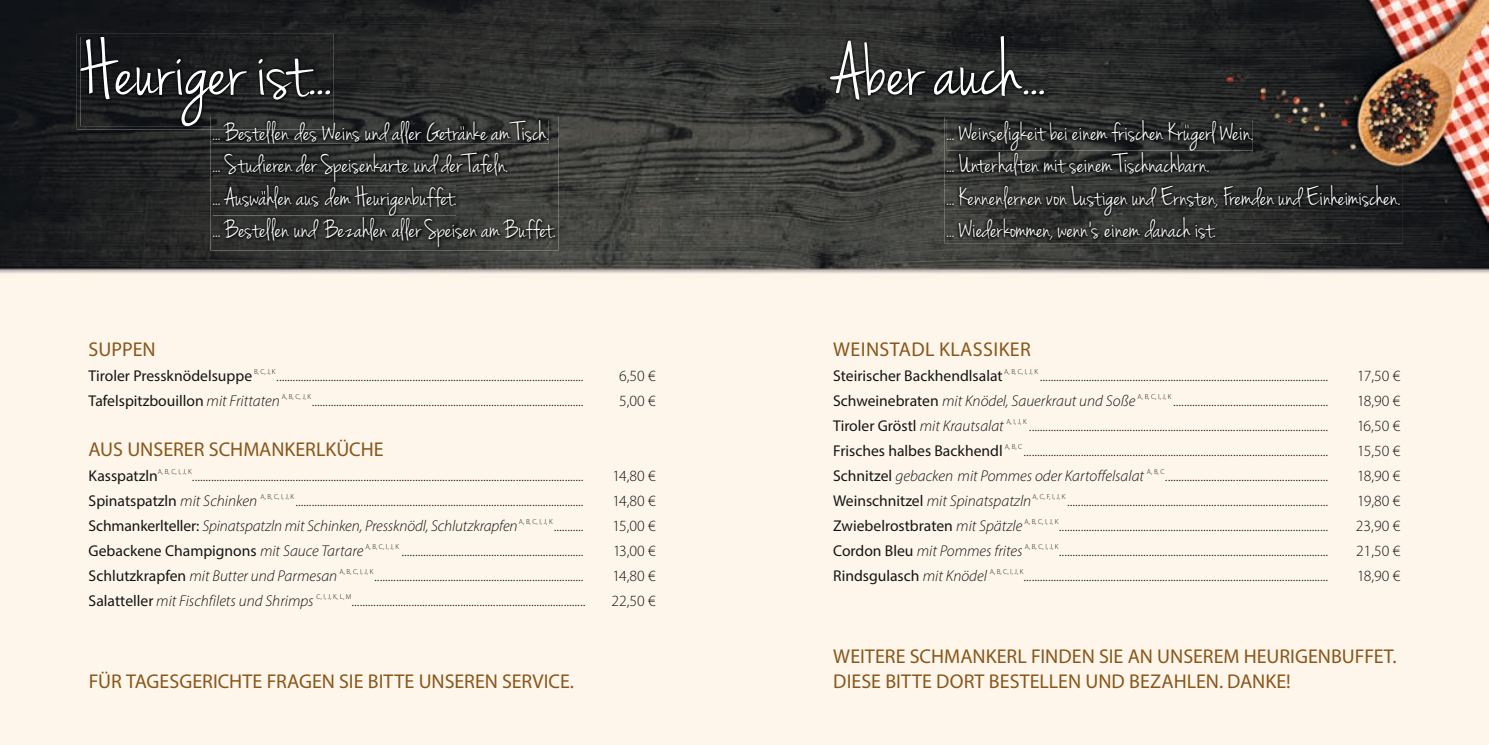
<style>
.page{position:relative;width:1489px;height:745px;background:#fff}
.page>*{position:absolute;margin:0;border:0;box-sizing:border-box;transform-origin:0 0}
.t1{font:81.25px "Jenna Sue";color:#fff}
.t2{font:27.5px/32.5px "Jenna Sue";color:#fff}
.t3{font:20px/25px "Myriad Pro";color:#88571b}
.t4{font:20px "Myriad Pro";letter-spacing:.02em;color:#88571b}
.t5{font:300 15.62px "Myriad Pro";color:#131413}
.t6{font:italic 300 15.62px "Myriad Pro";letter-spacing:-.01em;color:#131413}
.s1{font-weight:400}
.s2{font-style:italic}
.s3{font-weight:400;font-style:normal}
.s4{font-style:normal}
</style>
<div class="page">
<img style="left:0;top:0;width:1488px;height:744px">
<img style="left:77px;top:34px;width:257px;height:95px">
<img style="left:80px;top:37px;width:250px;height:89px">
<img style="left:826px;top:33px;width:221px;height:70px">
<img style="left:210px;top:117px;width:348px;height:133px">
<img style="left:210px;top:117px;width:124px;height:12px">
<img style="left:210px;top:117px;width:120px;height:9px">
<img style="left:213px;top:120px;width:335px;height:24px">
<img style="left:213px;top:120px;width:121px;height:9px">
<img style="left:213px;top:120px;width:117px;height:6px">
<img style="left:213px;top:185px;width:243px;height:30px">
<svg style="left:457px;top:123px;width:10px;height:10px"></svg>
<svg style="left:258px;top:187px;width:10px;height:11px"></svg>
<img style="left:944px;top:117px;width:458px;height:126px">
<img style="left:946px;top:120px;width:306px;height:30px">
<svg style="left:1181px;top:121px;width:10px;height:10px"></svg>
<h1 class="t1" style="left:82px;top:24px;width:251px">Heuriger ist...</h1>
<h1 class="t1" style="left:832px;top:24px;width:215px">Aber auch...</h1>
<h2 class="t2" style="left:212px;top:117px;width:344px">... Bestellen des Weins und aller Getranke am Tisch. ... Studieren der Speisenkarte und der Tafeln.<br>... Auswahlen aus dem Heurigenbuffet.<br>... Bestellen und Bezahlen aller Speisen am Buffet.</h2>
<h2 class="t2" style="left:946px;top:117px;width:455px">... Weinseligkeit bei einem frischen Krugerl Wein.<br>... Unterhalten mit seinem Tischnachbarn.<br>... Kennenlernen von Lustigen und Ernsten, Fremden und Einheimischen. ... Wiederkommen, wenn’s einem danach ist.</h2>
<p class="t3" style="left:89px;top:336px;width:69px">SUPPEN</p>
<p class="t5" style="left:89px;top:366px;width:496px"><span class="s1">Tiroler Pressknödelsuppe</span> <sup>B,</sup> <sup>C,</sup> <sup>J,</sup> <sup>K</sup> .................................................................................................................</p>
<p class="t5" style="left:619px;top:366px;width:38px">6,50 €</p>
<p class="t5" style="left:89px;top:391px;width:496px"><span class="s1">Tafelspitzbouillon</span> <span class="s2">mit Frittaten</span> <sup>A,</sup> <sup>B,</sup> <sup>C,</sup> <sup>J,</sup> <sup>K</sup> ....................................................................................................</p>
<p class="t5" style="left:619px;top:391px;width:38px">5,00 €</p>
<p class="t3" style="left:89px;top:436px;width:297px">AUS UNSERER SCHMANKERLKÜCHE</p>
<p class="t5" style="left:89px;top:466px;width:496px"><span class="s1">Kasspatzln</span><sup>A,</sup> <sup>B,</sup> <sup>C,</sup> <sup>I,</sup> <sup>J,</sup> <sup>K</sup> ................................................................................................................................................</p>
<p class="t5" style="left:612px;top:466px;width:45px">14,80 €</p>
<p class="t5" style="left:89px;top:491px;width:496px"><span class="s1">Spinatspatzln</span> <span class="s2">mit Schinken</span> <sup>A,</sup> <sup>B,</sup> <sup>C,</sup> <sup>I,</sup> <sup>J,</sup> <sup>K</sup> ..........................................................................................................</p>
<p class="t5" style="left:612px;top:491px;width:45px">14,80 €</p>
<p class="t6" style="left:89px;top:516px;width:496px"><span class="s3">Schmankerlteller:</span> Spinatspatzln mit Schinken, Pressknödl, Schlutzkrapfen <sup>A,</sup> <sup>B,</sup> <sup>C,</sup> <sup>I,</sup> <sup>J,</sup> <sup>K</sup> <span class="s4">...........</span></p>
<p class="t5" style="left:612px;top:516px;width:45px">15,00 €</p>
<p class="t5" style="left:89px;top:541px;width:496px"><span class="s1">Gebackene Champignons</span> <span class="s2">mit Sauce Tartare</span> <sup>A,</sup> <sup>B,</sup> <sup>C,</sup> <sup>I,</sup> <sup>J,</sup> <sup>K</sup> ...................................................................</p>
<p class="t5" style="left:613px;top:541px;width:44px">13,00 €</p>
<p class="t5" style="left:89px;top:566px;width:496px"><span class="s1">Schlutzkrapfen</span> <span class="s2">mit Butter und Parmesan</span> <sup>A,</sup> <sup>B,</sup> <sup>C,</sup> <sup>I,</sup> <sup>J,</sup> <sup>K</sup> .............................................................................</p>
<p class="t5" style="left:612px;top:566px;width:45px">14,80 €</p>
<p class="t5" style="left:89px;top:591px;width:498px"><span class="s1">Salatteller</span> <span class="s2">mit Fischfilets und Shrimps</span> <sup>C,</sup> <sup>I,</sup> <sup>J,</sup> <sup>K,</sup> <sup>L,</sup> <sup>M</sup>......................................................................................</p>
<p class="t5" style="left:611px;top:591px;width:46px">22,50 €</p>
<p class="t3" style="left:89px;top:668px;width:486px">FÜR TAGESGERICHTE FRAGEN SIE BITTE UNSEREN SERVICE.</p>
<p class="t4" style="left:833px;top:336px;width:199px">WEINSTADL KLASSIKER</p>
<p class="t5" style="left:833px;top:366px;width:496px"><span class="s1">Steirischer Backhendlsalat</span> <sup>A,</sup> <sup>B,</sup> <sup>C,</sup> <sup>I,</sup> <sup>J,</sup> <sup>K</sup> ..........................................................................................................</p>
<p class="t5" style="left:1356px;top:366px;width:45px">17,50 €</p>
<p class="t5" style="left:833px;top:391px;width:496px"><span class="s1">Schweinebraten</span> <span class="s2">mit Knödel, Sauerkraut und Soße</span> <sup>A,</sup> <sup>B,</sup> <sup>C,</sup> <sup>I,</sup> <sup>J,</sup> <sup>K</sup> .........................................................</p>
<p class="t5" style="left:1356px;top:391px;width:45px">18,90 €</p>
<p class="t5" style="left:833px;top:416px;width:496px"><span class="s1">Tiroler Gröstl</span> <span class="s2">mit Krautsalat</span> <sup>A,</sup> <sup>I,</sup> <sup>J,</sup> <sup>K</sup> ..............................................................................................................</p>
<p class="t5" style="left:1356px;top:416px;width:45px">16,50 €</p>
<p class="t5" style="left:833px;top:441px;width:496px"><span class="s1">Frisches halbes Backhendl</span> <sup>A,</sup> <sup>B,</sup> <sup>C</sup> ................................................................................................................</p>
<p class="t5" style="left:1356px;top:441px;width:45px">15,50 €</p>
<p class="t5" style="left:833px;top:466px;width:496px"><span class="s1">Schnitzel</span> <span class="s2">gebacken mit Pommes oder Kartoffelsalat</span> <sup>A,</sup> <sup>B,</sup> <sup>C</sup> ............................................................</p>
<p class="t5" style="left:1356px;top:466px;width:45px">18,90 €</p>
<p class="t5" style="left:833px;top:491px;width:496px"><span class="s1">Weinschnitzel</span> <span class="s2">mit Spinatspatzln</span> <sup>A,</sup> <sup>C,</sup> <sup>F,</sup> <sup>I,</sup> <sup>J,</sup> <sup>K</sup> ................................................................................................</p>
<p class="t5" style="left:1356px;top:491px;width:45px">19,80 €</p>
<p class="t5" style="left:833px;top:516px;width:496px"><span class="s1">Zwiebelrostbraten</span> <span class="s2">mit Spätzle</span> <sup>A,</sup> <sup>B,</sup> <sup>C,</sup> <sup>I,</sup> <sup>J,</sup> <sup>K</sup> ...................................................................................................</p>
<p class="t5" style="left:1355px;top:516px;width:46px">23,90 €</p>
<p class="t5" style="left:833px;top:541px;width:496px"><span class="s1">Cordon Bleu</span> <span class="s2">mit Pommes frites</span> <sup>A,</sup> <sup>B,</sup> <sup>C,</sup> <sup>I,</sup> <sup>J,</sup> <sup>K</sup> ...................................................................................................</p>
<p class="t5" style="left:1355px;top:541px;width:46px">21,50 €</p>
<p class="t5" style="left:833px;top:566px;width:496px"><span class="s1">Rindsgulasch</span> <span class="s2">mit Knödel</span> <sup>A,</sup> <sup>B,</sup> <sup>C,</sup> <sup>I,</sup> <sup>J,</sup> <sup>K</sup> ................................................................................................................</p>
<p class="t5" style="left:1356px;top:566px;width:45px">18,90 €</p>
<p class="t3" style="left:833px;top:643px;width:565px">WEITERE SCHMANKERL FINDEN SIE AN UNSEREM HEURIGENBUFFET.<br>DIESE BITTE DORT BESTELLEN UND BEZAHLEN. DANKE!</p>
</div>
